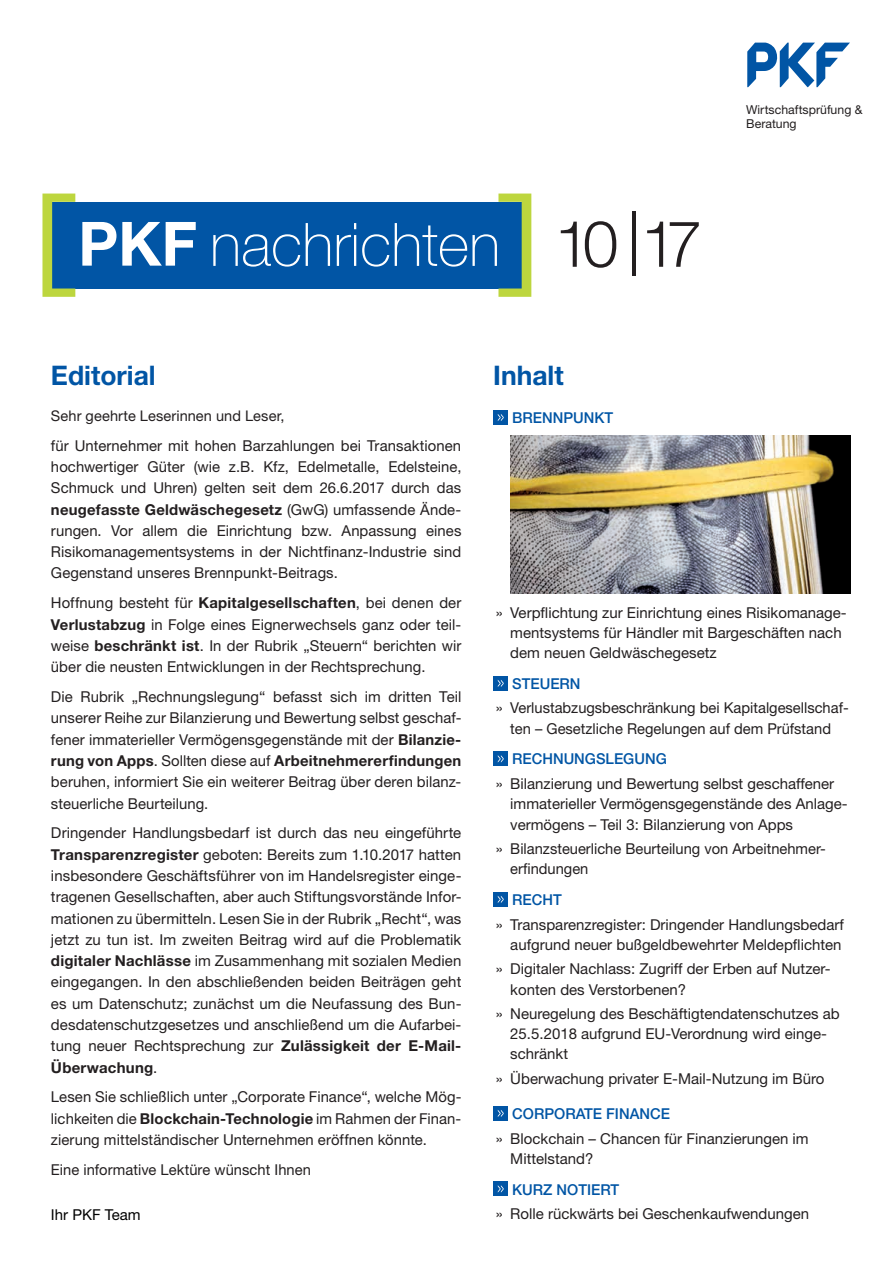
<style>
.page{position:relative;width:893px;height:1263px;background:#fff}
.page>*{position:absolute;margin:0;border:0;box-sizing:border-box;transform-origin:0 0}
.t1{font:300 64.5px "Helvetica Neue LT";color:#231f20}
.t2{font:700 27px "Helvetica Neue LT";color:#0155a5}
.t3{font:15px/21.3px "Helvetica Neue LT";color:#231f20}
.t4{font:500 15px "Helvetica Neue LT";color:#0155a5}
.t5{font:15px "Helvetica Neue LT";color:#000}
.t6{font:14.7px "Helvetica Neue LT";letter-spacing:.005em;color:#231f20}
.t7{font:12.3px/13.6px "Helvetica Neue LT";color:#231f20}
.s1{font-weight:700}
</style>
<div class="page">
<div style="left:493px;top:410px;width:15px;height:15px;background:#0155a5"></div>
<svg style="left:498px;top:414px;width:6px;height:7px"></svg>
<div style="left:493px;top:676px;width:15px;height:15px;background:#0155a5"></div>
<svg style="left:498px;top:680px;width:6px;height:7px"></svg>
<div style="left:493px;top:751px;width:15px;height:15px;background:#0155a5"></div>
<svg style="left:498px;top:755px;width:6px;height:8px"></svg>
<div style="left:493px;top:892px;width:15px;height:15px;background:#0155a5"></div>
<svg style="left:498px;top:896px;width:6px;height:7px"></svg>
<div style="left:493px;top:1106px;width:15px;height:15px;background:#0155a5"></div>
<svg style="left:498px;top:1110px;width:6px;height:7px"></svg>
<div style="left:493px;top:1181px;width:15px;height:15px;background:#0155a5"></div>
<svg style="left:498px;top:1185px;width:6px;height:8px"></svg>
<svg style="left:42px;top:194px;width:33px;height:103px;background:#508b7d"></svg>
<svg style="left:82px;top:194px;width:449px;height:103px"></svg>
<svg style="left:747px;top:43px;width:103px;height:44px"></svg>
<img style="left:510px;top:436px;width:340px;height:157px">
<h1 class="t1" style="left:554px;top:220px;width:149px">10 |17</h1>
<p class="t7" style="left:746px;top:104px;width:118px">Wirtschaftsprüfung &amp;<br>Beratung</p>
<h2 class="t2" style="left:51px;top:365px;width:106px">Editorial</h2>
<p class="t6" style="left:51px;top:410px;width:235px">Sehr geehrte Leserinnen und Leser,</p>
<p class="t3" style="left:51px;top:436px;width:412px;text-align:justify">für Unternehmer mit hohen Barzahlungen bei Transaktionen hochwertiger Güter (wie z.B. Kfz, Edelmetalle, Edelsteine, Schmuck und Uhren) gelten seit dem 26.6.2017 durch das <span class="s1">neugefasste Geldwäschegesetz</span> (GwG) umfassende Ände&shy;rungen. Vor allem die Einrichtung bzw. Anpassung eines Risiko managementsystems in der Nichtfinanz-Industrie sind Gegenstand unseres Brennpunkt-Beitrags.</p>
<p class="t3" style="left:51px;top:594px;width:412px;text-align:justify">Hoffnung besteht für <span class="s1">Kapitalgesellschaften</span>, bei denen der <span class="s1">Verlustabzug</span> in Folge eines Eignerwechsels ganz oder teil&shy;weise <span class="s1">beschränkt ist</span>. In der Rubrik „Steuern“ berichten wir über die neusten Entwicklungen in der Rechtsprechung.</p>
<p class="t3" style="left:51px;top:688px;width:412px;text-align:justify">Die Rubrik „Rechnungslegung“ befasst sich im dritten Teil unserer Reihe zur Bilanzierung und Bewertung selbst geschaf&shy;fener immaterieller Vermögensgegenstände mit der <span class="s1">Bilanzie&shy;rung von Apps</span>. Sollten diese auf <span class="s1">Arbeitnehmererfindungen </span>beruhen, informiert Sie ein weiterer Beitrag über deren bilanz&shy;steuerliche Beurteilung.</p>
<p class="t3" style="left:51px;top:824px;width:412px;text-align:justify">Dringender Handlungsbedarf ist durch das neu eingeführte <span class="s1">Transparenzregister</span> geboten: Bereits zum 1.10.2017 hatten insbesondere Geschäftsführer von im Handelsregister einge&shy;tragenen Gesellschaften, aber auch Stiftungsvorstände Infor&shy;mationen zu übermitteln. Lesen Sie in der Rubrik „Recht“, was jetzt zu tun ist. Im zweiten Beitrag wird auf die Problematik <span class="s1">digitaler Nachlässe</span> im Zusammenhang mit sozialen Medien eingegangen. In den abschließenden beiden Beiträgen geht es um Datenschutz; zunächst um die Neufassung des Bun&shy;desdatenschutzgesetzes und anschließend um die Aufarbei&shy;tung neuer Rechtsprechung zur <span class="s1">Zulässigkeit der E-Mail-Überwachung</span>.</p>
<p class="t3" style="left:51px;top:1088px;width:412px;text-align:justify">Lesen Sie schließlich unter „Corporate Finance“, welche Mög&shy;lichkeiten die <span class="s1">Blockchain-Technologie</span> im Rahmen der Finan&shy;zierung mittelständischer Unternehmen eröffnen könnte.</p>
<p class="t3" style="left:51px;top:1160px;width:261px">Eine informative Lektüre wünscht Ihnen</p>
<p class="t5" style="left:51px;top:1206px;width:91px">Ihr PKF Team</p>
<h2 class="t2" style="left:493px;top:365px;width:72px">Inhalt</h2>
<p class="t4" style="left:512px;top:412px;width:103px">BRENNPUNKT</p>
<p class="t3" style="left:510px;top:604px;width:338px;line-height:20.2px;text-indent:-14px">» Verpflichtung zur Einrichtung eines Risikomanage&shy;mentsystems für Händler mit Bargeschäften nach dem neuen Geldwäschegesetz</p>
<p class="t4" style="left:512px;top:678px;width:70px">STEUERN</p>
<p class="t3" style="left:496px;top:700px;width:354px;line-height:20.2px;text-align:center">» Verlustabzugsbeschränkung bei Kapitalgesellschaf&shy;ten – Gesetzliche Regelungen auf dem Prüfstand</p>
<p class="t4" style="left:512px;top:754px;width:156px">RECHNUNGSLEGUNG</p>
<p class="t3" style="left:510px;top:775px;width:339px;line-height:20.2px;text-indent:-14px">» Bilanzierung und Bewertung selbst geschaffener immaterieller Vermögensgegenstände des Anlage&shy;vermögens – Teil 3: Bilanzierung von Apps</p>
<p class="t3" style="left:510px;top:840px;width:317px;line-height:20.2px;text-indent:-14px">» Bilanzsteuerliche Beurteilung von Arbeitnehmer&shy;erfindungen</p>
<p class="t4" style="left:512px;top:894px;width:51px">RECHT</p>
<p class="t3" style="left:496px;top:916px;width:350px;line-height:20.2px;text-align:right">» Transparenzregister: Dringender Handlungsbedarf aufgrund neuer bußgeldbewehrter Meldepflichten</p>
<p class="t3" style="left:510px;top:960px;width:322px;line-height:20.2px;text-indent:-14px">» Digitaler Nachlass: Zugriff der Erben auf Nutzer&shy;konten des Verstorbenen?</p>
<p class="t3" style="left:510px;top:1005px;width:331px;line-height:20.2px;text-indent:-14px">» Neuregelung des Beschäftigtendatenschutzes ab<br>25.5.2018 aufgrund EU-Verordnung wird einge&shy;schränkt</p>
<p class="t3" style="left:496px;top:1070px;width:330px">» Überwachung privater E-Mail-Nutzung im Büro</p>
<p class="t4" style="left:512px;top:1108px;width:159px">CORPORATE FINANCE</p>
<p class="t3" style="left:510px;top:1130px;width:300px;line-height:20.2px;text-indent:-14px">» Blockchain – Chancen für Finanzierungen im<br>Mittelstand?</p>
<p class="t4" style="left:512px;top:1184px;width:109px">KURZ NOTIERT</p>
<p class="t3" style="left:496px;top:1205px;width:315px">» Rolle rückwärts bei Geschenkaufwendungen</p>
</div>
